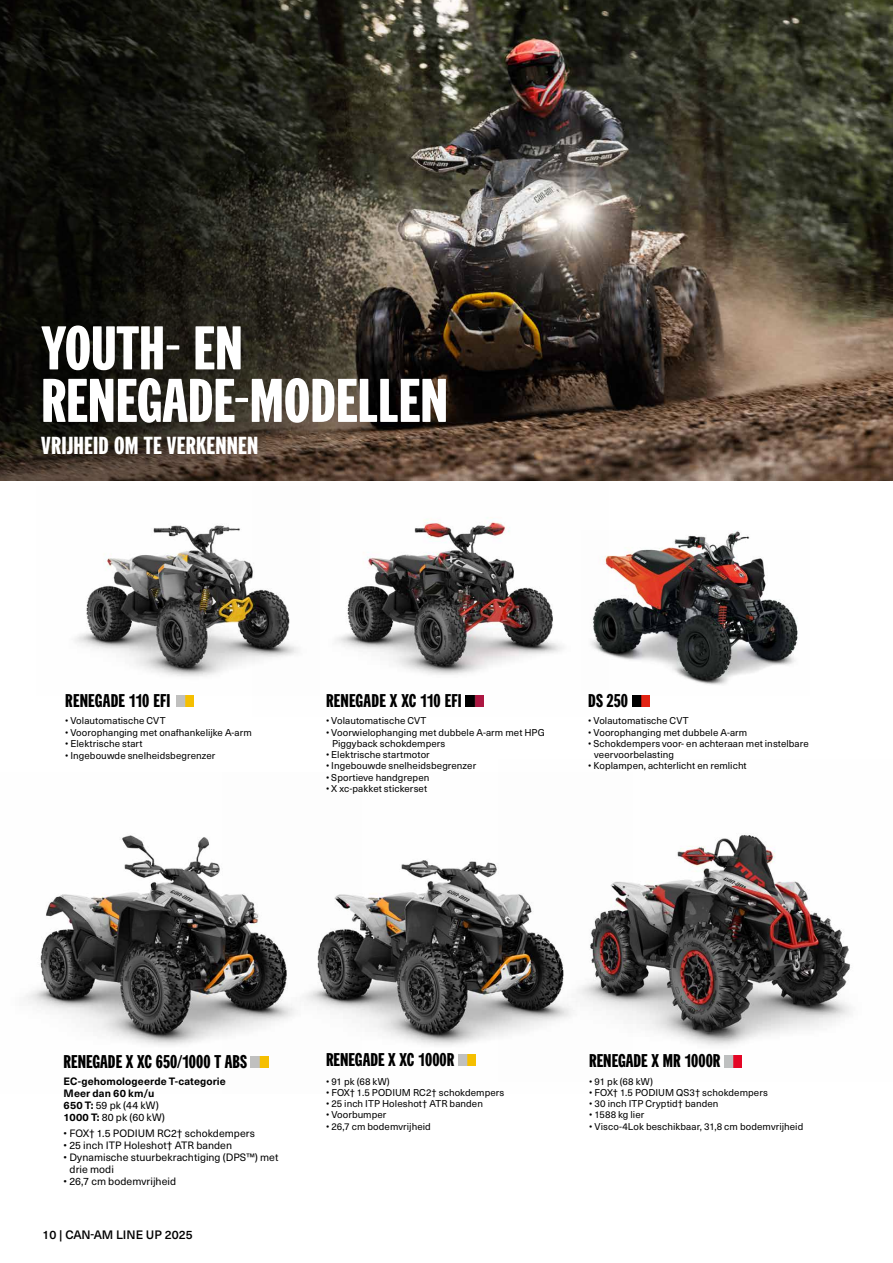
<style>
.page{position:relative;width:893px;height:1263px;background:#fff}
.page>*{position:absolute;margin:0;border:0;box-sizing:border-box;transform-origin:0 0}
.t1{font:700 60px/52.5px "Can Am Gothic";color:#fff}
.t2{font:700 24px "Can Am Gothic";letter-spacing:.01em;color:#fff}
.t3{font:700 18px "Can Am Gothic";color:#000}
.t4{font:500 12px "Neue Haas Unica W1 G";color:#000}
.t5{font:10.5px/12px "Neue Haas Unica W1 G";letter-spacing:.005em;color:#000}
.t6{font:700 10.5px/12px "Neue Haas Unica W1 G";letter-spacing:.005em;color:#000}
.t7{font:9.75px/11.2px "Neue Haas Unica W1 G";letter-spacing:.005em;color:#000}
.s1{font-weight:400}
</style>
<div class="page">
<img style="left:609px;top:530px;width:189px;height:155px">
<img style="left:26px;top:835px;width:196px;height:210px">
<img style="left:222px;top:860px;width:277px;height:208px">
<img style="left:499px;top:835px;width:352px;height:233px">
<img style="left:415px;top:0;width:478px;height:480px">
<img style="left:252px;top:441px;width:357px;height:266px">
<img style="left:75px;top:486px;width:244px;height:209px">
<svg style="left:0;top:0;width:415px;height:480px;background:#27241c"></svg>
<img style="left:176px;top:695px;width:18px;height:12px">
<img style="left:466px;top:695px;width:17px;height:12px">
<img style="left:632px;top:695px;width:18px;height:12px">
<img style="left:251px;top:1056px;width:18px;height:12px">
<img style="left:724px;top:1056px;width:18px;height:11px">
<img style="left:458px;top:1054px;width:18px;height:11px">
<h1 class="t1" style="left:41px;top:319px;width:409px">YOUTH- EN<br>RENEGADE-MODELLEN</h1>
<h2 class="t2" style="left:41px;top:430px;width:219px">VRIJHEID OM TE VERKENNEN</h2>
<h3 class="t3" style="left:65px;top:688px;width:107px">RENEGADE 110 EFI</h3>
<p class="t7" style="left:65px;top:715px;width:102px">• Volautomatische CVT</p>
<p class="t7" style="left:65px;top:726px;width:188px">• Voorophanging met onafhankelijke A-arm</p>
<p class="t7" style="left:65px;top:737px;width:79px">• Elektrische start</p>
<p class="t7" style="left:65px;top:749px;width:152px">• Ingebouwde snelheidsbegrenzer</p>
<h3 class="t3" style="left:326px;top:688px;width:137px">RENEGADE X XC 110 EFI</h3>
<p class="t7" style="left:326px;top:715px;width:102px">• Volautomatische CVT</p>
<p class="t7" style="left:332px;top:726px;width:214px;text-indent:-6px">• Voorwielophanging met dubbele A-arm met HPG<br>Piggyback schokdempers</p>
<p class="t7" style="left:326px;top:748px;width:105px">• Elektrische startmotor</p>
<p class="t7" style="left:326px;top:760px;width:152px">• Ingebouwde snelheidsbegrenzer</p>
<p class="t7" style="left:326px;top:771px;width:105px">• Sportieve handgrepen</p>
<p class="t7" style="left:326px;top:782px;width:103px">• X xc-pakket stickerset</p>
<h3 class="t3" style="left:588px;top:688px;width:41px">DS 250</h3>
<p class="t7" style="left:588px;top:715px;width:102px">• Volautomatische CVT</p>
<p class="t7" style="left:588px;top:726px;width:161px">• Voorophanging met dubbele A-arm</p>
<p class="t7" style="left:594px;top:737px;width:216px;text-indent:-6px">• Schokdempers voor- en achteraan met instelbare veervoorbelasting</p>
<p class="t7" style="left:588px;top:760px;width:160px">• Koplampen, achterlicht en remlicht</p>
<h3 class="t3" style="left:64px;top:1049px;width:185px">RENEGADE X XC 650/1000 T ABS</h3>
<h3 class="t3" style="left:326px;top:1047px;width:130px">RENEGADE X XC 1000R</h3>
<h3 class="t3" style="left:589px;top:1048px;width:133px">RENEGADE X MR 1000R</h3>
<p class="t6" style="left:64px;top:1075px;width:164px">EC-gehomologeerde T-categorie<br>Meer dan 60 km/u<br>650 T: <span class="s1">59 pk (44 kW)<br></span>1000 T: <span class="s1">80 pk (60 kW)</span></p>
<p class="t5" style="left:64px;top:1127px;width:193px">• FOX† 1.5 PODIUM RC2† schokdempers</p>
<p class="t5" style="left:64px;top:1139px;width:170px">• 25 inch ITP Holeshot† ATR banden</p>
<p class="t5" style="left:70px;top:1151px;width:210px;text-indent:-6px">• Dynamische stuurbekrachtiging (DPS™) met drie modi</p>
<p class="t5" style="left:64px;top:1175px;width:114px">• 26,7 cm bodemvrijheid</p>
<p class="t4" style="left:43px;top:1226px;width:152px">10 | CAN-AM LINE UP 2025</p>
<p class="t7" style="left:326px;top:1075px;width:65px">• 91 pk (68 kW)</p>
<p class="t7" style="left:326px;top:1086px;width:180px">• FOX† 1.5 PODIUM RC2† schokdempers</p>
<p class="t7" style="left:326px;top:1097px;width:159px">• 25 inch ITP Holeshot† ATR banden</p>
<p class="t7" style="left:326px;top:1109px;width:62px">• Voorbumper</p>
<p class="t7" style="left:326px;top:1120px;width:106px">• 26,7 cm bodemvrijheid</p>
<p class="t7" style="left:589px;top:1075px;width:65px">• 91 pk (68 kW)</p>
<p class="t7" style="left:589px;top:1086px;width:180px">• FOX† 1.5 PODIUM QS3† schokdempers</p>
<p class="t7" style="left:589px;top:1097px;width:131px">• 30 inch ITP Cryptid† banden</p>
<p class="t7" style="left:589px;top:1109px;width:57px">• 1588 kg lier</p>
<p class="t7" style="left:589px;top:1120px;width:216px">• Visco-4Lok beschikbaar, 31,8 cm bodemvrijheid</p>
</div>
